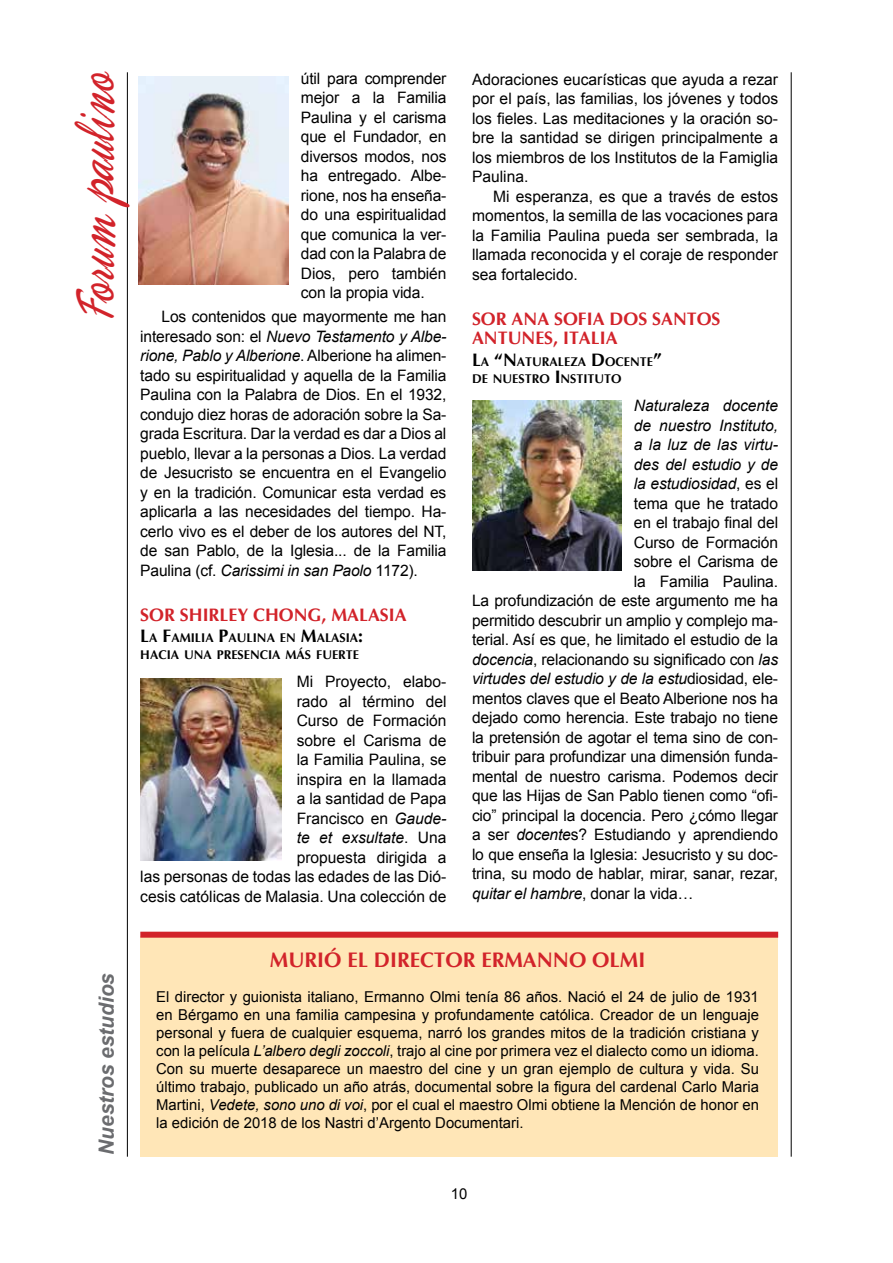
<style>
.page{position:relative;width:893px;height:1263px;background:#fff}
.page>*{position:absolute;margin:0;border:0;box-sizing:border-box;transform-origin:0 0}
.t1{font:57px "Phoenix Script FLF";color:#d2232a;scale:.7 1}
.t2{font:700 21px "Optima";color:#d2232a}
.t3{font:italic 700 21px "Arial";color:#6b6c6f}
.t4{font:700 18px "Optima";color:#d2232a}
.t5{font:15.75px/19.5px "Arial";letter-spacing:-.01em;color:#000;text-align:justify}
.t6{font:italic 15.75px "Arial";letter-spacing:-.01em;color:#000}
.t7{font:15px/18px "Arial";color:#000;text-align:justify}
.t8{font:700 12.6px/17.2px "Optima";color:#000}
.s1{font-style:italic}
.s2{font-size:18px}
.s3{font-style:normal}
</style>
<div class="page">
<div style="left:140px;top:936px;width:638px;height:221px;background:#ffe6b7"></div>
<div style="left:140px;top:932px;width:638px;height:6px;background:#d2232a"></div>
<img style="left:472px;top:401px;width:149px;height:170px">
<img style="left:139px;top:77px;width:149px;height:208px">
<img style="left:140px;top:678px;width:141px;height:182px">
<hr style="left:127px;top:72px;width:1px;height:1085px;background:#000">
<hr style="left:791px;top:72px;width:1px;height:1085px;background:#000">
<h1 class="t1" style="left:66px;top:321px;width:358px;rotate:-90deg">Forum paulino</h1>
<p class="t5" style="left:301px;top:68px;width:147px">útil para comprender mejor a la Familia Paulina y el carisma que el Fundador, en diversos modos, nos ha entregado. Albe&shy;rione, nos ha enseña&shy;do una espiritualidad que comunica la ver&shy;dad con la Palabra de Dios, pero también con la propia vida.</p>
<p class="t5" style="left:140px;top:307px;width:308px;text-indent:21px">Los contenidos que mayormente me han interesado son: el <span class="s1">Nuevo Testamento y Albe&shy;rione, Pablo y Alberione</span>. Alberione ha alimen&shy;tado su espiritualidad y aquella de la Familia Paulina con la Palabra de Dios. En el 1932, condujo diez horas de adoración sobre la Sa&shy;grada Escritura. Dar la verdad es dar a Dios al pueblo, llevar a la personas a Dios. La verdad de Jesucristo se encuentra en el Evangelio y en la tradición. Comunicar esta verdad es aplicarla a las necesidades del tiempo. Ha&shy;cerlo vivo es el deber de los autores del NT, de san Pablo, de la Iglesia... de la Familia Paulina (cf. <span class="s1">Carissimi in san Paolo</span> 1172).</p>
<p class="t4" style="left:140px;top:603px;width:72px">SOR SHIRLE</p>
<p class="t4" style="left:237px;top:603px;width:106px">Y CHONG, MALASIA</p>
<p class="t8" style="left:140px;top:629px;width:224px"><span class="s2">L</span>A <span class="s2">F</span>AMILIA <span class="s2">P</span>AULINA EN <span class="s2">M</span>ALASIA<span class="s2">:<br></span>HACIA UNA PRESENCIA MÁS FUERTE</p>
<p class="t5" style="left:140px;top:672px;width:308px;text-align:right">Mi Proyecto, elabo-<br>rado al término del<br>Curso de Formación<br>sobre el Carisma de<br>la Familia Paulina, se<br>inspira en la llamada<br>a la santidad de Papa<br>Francisco en <span class="s1">Gaude-<br>te et exsultate</span>. Una<br>propuesta dirigida a<br>las personas de todas las edades de las Dió&shy;cesis católicas de Malasia. Una colección de</p>
<p class="t5" style="left:472px;top:69px;width:308px">Adoraciones eucarísticas que ayuda a rezar por el país, las familias, los jóvenes y todos los fieles. Las meditaciones y la oración so&shy;bre la santidad se dirigen principalmente a los miembros de los Institutos de la Famiglia Paulina.</p>
<p class="t5" style="left:472px;top:186px;width:308px;text-indent:21px">Mi esperanza, es que a través de estos momentos, la semilla de las vocaciones para la Familia Paulina pueda ser sembrada, la llamada reconocida y el coraje de responder sea fortalecido.</p>
<p class="t4" style="left:472px;top:307px;width:54px">SOR ANA</p>
<p class="t4" style="left:554px;top:307px;width:69px">SOFIADOS</p>
<p class="t4" style="left:652px;top:307px;width:13px">SANTOS</p>
<p class="t4" style="left:472px;top:327px;width:13px">ANTUNES</p>
<p class="t4" style="left:553px;top:327px;width:20px">, ITALIA</p>
<p class="t8" style="left:472px;top:353px;width:191px"><span class="s2">L</span>A <span class="s2">“N</span>ATURALEZA <span class="s2">D</span>OCENTE<span class="s2">”<br></span>DE NUESTRO <span class="s2">I</span>NSTITUTO</p>
<p class="t6" style="left:634px;top:395px;width:146px">Naturaleza docente</p>
<p class="t6" style="left:634px;top:415px;width:146px">de nuestro Instituto,</p>
<p class="t6" style="left:634px;top:434px;width:146px">a la luz de las virtu-</p>
<p class="t6" style="left:634px;top:454px;width:146px">des del estudio y de</p>
<p class="t6" style="left:634px;top:473px;width:146px">la estudiosidad<span class="s3">, es el</span></p>
<p class="t5" style="left:634px;top:493px;width:146px">tema que he tratado</p>
<p class="t5" style="left:634px;top:513px;width:146px">en el trabajo final del</p>
<p class="t5" style="left:634px;top:532px;width:146px">Curso de Formación</p>
<p class="t5" style="left:634px;top:552px;width:146px">sobre el Carisma de</p>
<p class="t5" style="left:634px;top:571px;width:146px">la Familia Paulina.</p>
<p class="t5" style="left:472px;top:591px;width:308px">La profundización de este argumento me ha</p>
<p class="t5" style="left:472px;top:610px;width:308px">permitido descubrir un amplio y complejo ma-</p>
<p class="t5" style="left:472px;top:630px;width:308px">terial. Así es que, he limitado el estudio de la</p>
<p class="t5" style="left:472px;top:649px;width:308px"><span class="s1">docencia</span>, relacionando su significado con <span class="s1">las</span></p>
<p class="t6" style="left:472px;top:668px;width:308px">virtudes del estudio y de la estu<span class="s3">diosidad, ele-</span></p>
<p class="t5" style="left:472px;top:688px;width:308px">mentos claves que el Beato Alberione nos ha</p>
<p class="t5" style="left:472px;top:708px;width:308px">dejado como herencia. Este trabajo no tiene</p>
<p class="t5" style="left:472px;top:727px;width:308px">la pretensión de agotar el tema sino de con-</p>
<p class="t5" style="left:472px;top:747px;width:308px">tribuir para profundizar una dimensión funda-</p>
<p class="t5" style="left:472px;top:766px;width:308px">mental de nuestro carisma. Podemos decir</p>
<p class="t5" style="left:472px;top:786px;width:308px">que las Hijas de San Pablo tienen como “ofi-</p>
<p class="t5" style="left:472px;top:805px;width:308px">cio” principal la docencia. Pero ¿cómo llegar</p>
<p class="t5" style="left:472px;top:825px;width:308px">a ser <span class="s1">docente</span>s? Estudiando y aprendiendo</p>
<p class="t5" style="left:472px;top:844px;width:308px">lo que enseña la Iglesia: Jesucristo y su doc-</p>
<p class="t5" style="left:472px;top:864px;width:308px">trina, su modo de hablar, mirar, sanar, rezar,</p>
<p class="t6" style="left:472px;top:883px;width:223px">quitar el hambre<span class="s3">, donar la vida…</span></p>
<h2 class="t3" style="left:92px;top:1154px;width:183px;rotate:-90deg">Nuestros estudios</h2>
<h2 class="t2" style="left:270px;top:947px;width:377px">MURIÓ EL DIRECTOR ERMANNO OLMI</h2>
<p class="t7" style="left:156px;top:988px;width:604px">El director y guionista italiano, Ermanno Olmi tenía 86 años. Nació el 24 de julio de 1931 en Bérgamo en una familia campesina y profundamente católica. Creador de un lenguaje personal y fuera de cualquier esquema, narró los grandes mitos de la tradición cristiana y con la película <span class="s1">L’albero degli zoccoli</span>, trajo al cine por primera vez el dialecto como un idioma.<br>Con su muerte desaparece un maestro del cine y un gran ejemplo de cultura y vida. Su último trabajo, publicado un año atrás, documental sobre la figura del cardenal Carlo Maria Martini, <span class="s1">Vedete, sono uno di voi</span>, por el cual el maestro Olmi obtiene la Mención de honor en la edición de 2018 de los Nastri d’Argento Documentari.</p>
<p class="t7" style="left:451px;top:1185px;width:18px">10</p>
</div>
